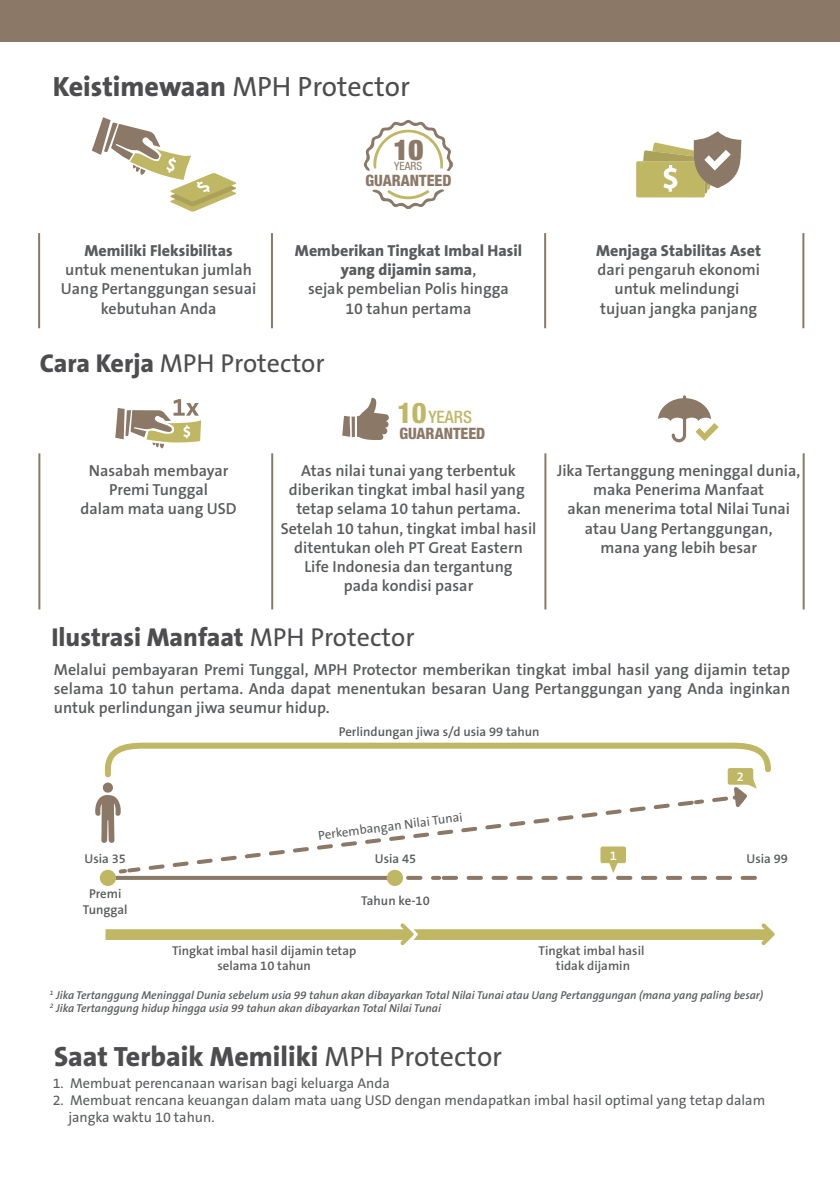
<style>
.page{position:relative;width:840px;height:1191px;background:#fff}
.page>*{position:absolute;margin:0;border:0;box-sizing:border-box;transform-origin:0 0}
.t1{font:900 condensed 28.6px "Helvetica Neue LT Std";color:#8b7866}
.t2{font:800 28px "The Sans B8";color:#4d4d4f}
.t3{font:800 26px "The Sans B8";color:#4d4d4f}
.t4{font:26px "The Sans B5 Plain";color:#4d4d4f}
.t5{font:500 condensed 17.2px "Helvetica Neue LT Std";color:#c0b765}
.t6{font:600 16px/19.2px "The Sans B6";color:#595b5d;text-align:center}
.t7{font:800 16px/19.2px "The Sans B8";color:#595b5d;text-align:center}
.t8{font:800 condensed 15.8px "Helvetica Neue LT Std";color:#8b7866}
.t9{font:14.2px/17.2px "The Sans B5 Plain";color:#595b5d}
.t10{font:600 12.8px/15.4px "The Sans B6";color:#595b5d;text-align:center}
.t11{font:12.8px "The Sans B5 Plain";color:#595b5d}
.t12{font:600 12.8px "The Sans B6";color:#fff}
.t13{font:italic 600 11.4px/13.8px "The Sans B6";color:#595b5d}
.t14{font:condensed 11.4px "Helvetica Neue LT Std";color:#8b7866}
.s1{font-family:"The Sans B5 Plain";font-weight:400}
.s2{font-family:"The Sans B6";font-weight:600}
.s3{font-family:"The Sans B8";font-weight:800}
.s4{font-weight:800;font-size:28.6px}
</style>
<div class="page">
<div style="left:0;top:0;width:839px;height:41px;background:#8b7866"></div>
<hr style="left:271px;top:233px;width:2px;height:95px;background:#8b7866">
<hr style="left:38px;top:233px;width:2px;height:95px;background:#8b7866">
<hr style="left:544px;top:233px;width:2px;height:95px;background:#8b7866">
<hr style="left:801px;top:233px;width:2px;height:95px;background:#8b7866">
<svg style="left:636px;top:131px;width:105px;height:66px"></svg>
<svg style="left:92px;top:117px;width:144px;height:95px"></svg>
<svg style="left:363px;top:119px;width:89px;height:52px"></svg>
<svg style="left:372px;top:189px;width:72px;height:20px"></svg>
<hr style="left:271px;top:453px;width:2px;height:156px;background:#8b7866">
<hr style="left:38px;top:453px;width:2px;height:156px;background:#8b7866">
<hr style="left:544px;top:453px;width:2px;height:156px;background:#8b7866">
<hr style="left:802px;top:453px;width:2px;height:156px;background:#8b7866">
<svg style="left:115px;top:399px;width:86px;height:49px"></svg>
<svg style="left:658px;top:395px;width:60px;height:47px"></svg>
<svg style="left:357px;top:398px;width:31px;height:42px"></svg>
<svg style="left:351px;top:416px;width:4px;height:21px"></svg>
<svg style="left:342px;top:416px;width:8px;height:21px"></svg>
<svg style="left:125px;top:843px;width:501px;height:32px"></svg>
<svg style="left:121px;top:869px;width:4px;height:4px"></svg>
<svg style="left:116px;top:876px;width:270px;height:4px"></svg>
<div style="left:100px;top:869px;width:16px;height:17px;background:#c0b765;border-radius:50%"></div>
<div style="left:386px;top:869px;width:17px;height:17px;background:#c0b765;border-radius:50%"></div>
<svg style="left:105px;top:923px;width:669px;height:22px"></svg>
<div style="left:600px;top:846px;width:25px;height:17px;background:#c0b765;border-radius:2px"></div>
<svg style="left:408px;top:861px;width:349px;height:19px"></svg>
<svg style="left:95px;top:742px;width:676px;height:101px"></svg>
<h2 class="t2" style="left:53px;top:71px;width:358px">Keistimewaan <span class="s1">MPH Protector</span></h2>
<p class="t7" style="left:84px;top:241px;width:150px">Memiliki Fleksibilitas</p>
<p class="t6" style="left:61px;top:261px;width:197px">untuk menentukan jumlah<br>Uang Pertanggungan sesuai kebutuhan Anda</p>
<h1 class="t1" style="left:393px;top:132px;width:31px">10</h1>
<p class="t14" style="left:394px;top:160px;width:29px">YEARS</p>
<p class="t8" style="left:365px;top:171px;width:87px">GUARANTEED</p>
<p class="t7" style="left:295px;top:241px;width:228px">Memberikan Tingkat Imbal Hasil yang dijamin sama<span class="s2">,</span></p>
<p class="t6" style="left:308px;top:280px;width:202px">sejak pembelian Polis hingga<br>10 tahun pertama</p>
<h3 class="t4" style="left:40px;top:350px;width:286px"><span class="s3">Cara Kerja</span> MPH Protector</h3>
<p class="t5" style="left:397px;top:406px;width:76px"><span class="s4">10</span>YEARS</p>
<p class="t8" style="left:399px;top:424px;width:87px">GUARANTEED</p>
<p class="t7" style="left:595px;top:241px;width:166px">Menjaga Stabilitas Aset</p>
<p class="t6" style="left:597px;top:261px;width:164px">dari pengaruh ekonomi untuk melindungi tujuan jangka panjang</p>
<p class="t6" style="left:81px;top:461px;width:157px">Nasabah membayar<br>Premi Tunggal<br>dalam mata uang USD</p>
<p class="t6" style="left:280px;top:461px;width:257px">Atas nilai tunai yang terbentuk diberikan tingkat imbal hasil yang tetap selama 10 tahun pertama.<br>Setelah 10 tahun, tingkat imbal hasil ditentukan oleh PT Great Eastern<br>Life Indonesia dan tergantung<br>pada kondisi pasar</p>
<p class="t6" style="left:557px;top:461px;width:245px">Jika Tertanggung meninggal dunia, maka Penerima Manfaat<br>akan menerima total Nilai Tunai atau Uang Pertanggungan,<br>mana yang lebih besar</p>
<h3 class="t3" style="left:51px;top:624px;width:364px">Ilustrasi Manfaat <span class="s1">MPH Protector</span></h3>
<p class="t6" style="left:54px;top:660px;width:737px;text-align:justify">Melalui pembayaran Premi Tunggal, MPH Protector memberikan tingkat imbal hasil yang dijamin tetap selama 10 tahun pertama. Anda dapat menentukan besaran Uang Pertanggungan yang Anda inginkan untuk perlindungan jiwa seumur hidup.</p>
<p class="t10" style="left:338px;top:725px;width:202px">Perlindungan jiwa s/d usia 99 tahun</p>
<p class="t11" style="left:317px;top:828px;width:147px;rotate:-7deg">Perkembangan Nilai Tunai</p>
<p class="t12" style="left:736px;top:770px;width:9px">2</p>
<p class="t12" style="left:609px;top:848px;width:9px">1</p>
<p class="t10" style="left:85px;top:851px;width:43px">Usia 35</p>
<p class="t10" style="left:374px;top:851px;width:43px">Usia 45</p>
<p class="t10" style="left:746px;top:851px;width:43px">Usia 99</p>
<p class="t10" style="left:361px;top:894px;width:70px">Tahun ke-10</p>
<p class="t10" style="left:83px;top:886px;width:46px">Premi<br>Tunggal</p>
<p class="t10" style="left:172px;top:943px;width:186px">Tingkat imbal hasil dijamin tetap selama 10 tahun</p>
<p class="t10" style="left:538px;top:943px;width:107px">Tingkat imbal hasil tidak dijamin</p>
<p class="t13" style="left:50px;top:988px;width:714px"><sup>1</sup> Jika Tertanggung Meninggal Dunia sebelum usia 99 tahun akan dibayarkan Total Nilai Tunai atau Uang Pertanggungan (mana yang paling besar)<br><sup>2</sup> Jika Tertanggung hidup hingga usia 99 tahun akan dibayarkan Total Nilai Tunai</p>
<h2 class="t2" style="left:54px;top:1041px;width:449px">Saat Terbaik Memiliki <span class="s1">MPH Protector</span></h2>
<p class="t9" style="left:53px;top:1075px;width:338px">1. Membuat perencanaan warisan bagi keluarga Anda</p>
<p class="t9" style="left:68px;top:1092px;width:698px;text-indent:-16px">2. Membuat rencana keuangan dalam mata uang USD dengan mendapatkan imbal hasil optimal yang tetap dalam jangka waktu 10 tahun.</p>
</div>
